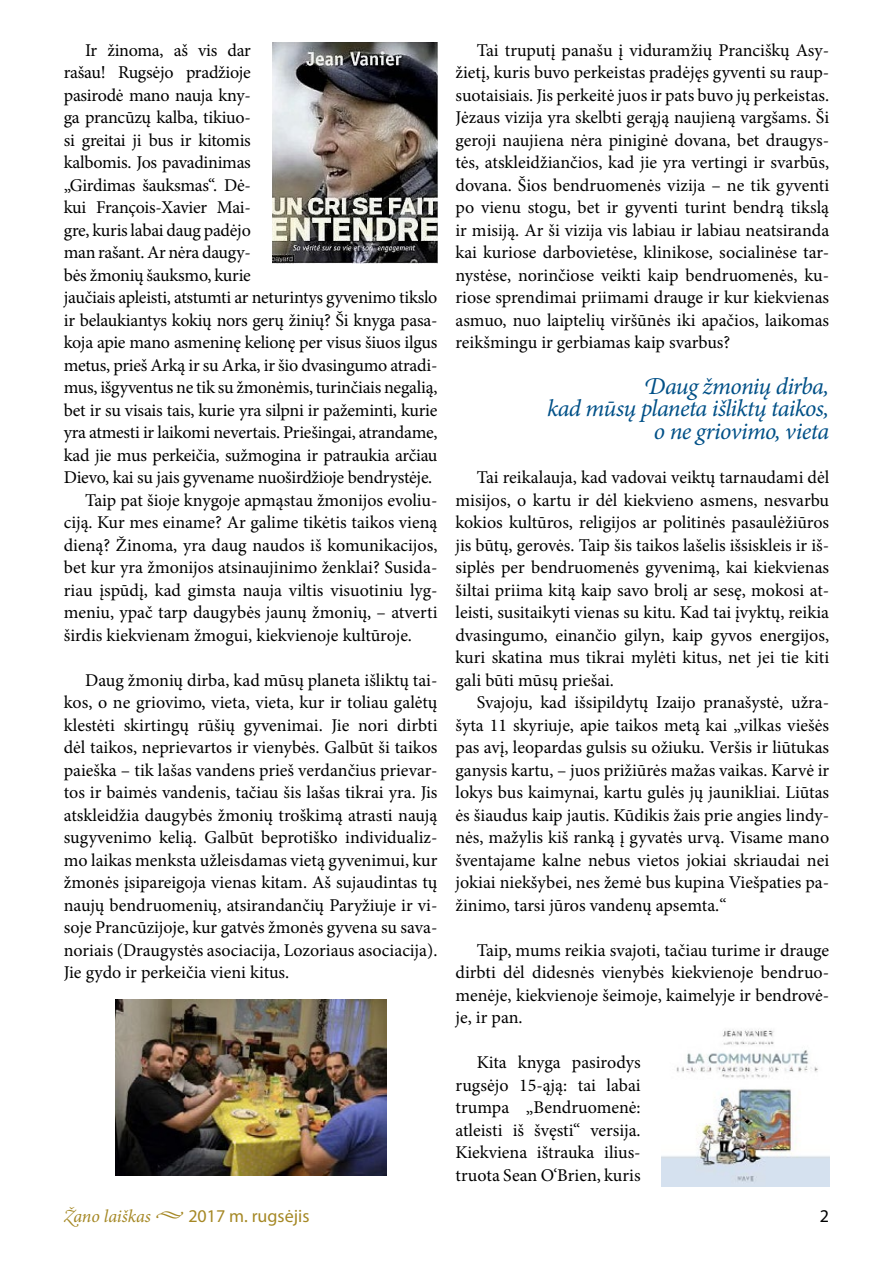
<style>
.page{position:relative;width:893px;height:1263px;background:#fff}
.page>*{position:absolute;margin:0;border:0;box-sizing:border-box;transform-origin:0 0}
.t1{font:italic 24px/22.5px "Minion Pro";letter-spacing:-.025em;color:#005087;text-align:right}
.t2{font:18px/22.5px "Minion Pro";letter-spacing:-.01em;color:#000;text-align:justify}
.t3{font:18px "Myriad Pro";color:#a58825}
.t4{font:18px "Myriad Pro";color:#000}
.s1{font-family:"Adobe Garamond Pro";font-style:italic}
.s2{font-family:"Minion Pro";font-style:italic}
</style>
<div class="page">
<img style="left:272px;top:43px;width:165px;height:221px">
<img style="left:115px;top:999px;width:271px;height:176px">
<img style="left:662px;top:1029px;width:167px;height:157px">
<p class="t2" style="left:85px;top:39px;width:167px">Ir žinoma, aš vis dar</p>
<p class="t2" style="left:64px;top:61px;width:189px">rašau! Rugsėjo pradžioje</p>
<p class="t2" style="left:64px;top:84px;width:189px">pasirodė mano nauja kny-</p>
<p class="t2" style="left:64px;top:106px;width:189px">ga prancūzų kalba, tikiuo-</p>
<p class="t2" style="left:64px;top:129px;width:189px">si greitai ji bus ir kitomis</p>
<p class="t2" style="left:64px;top:151px;width:189px">kalbomis. Jos pavadinimas</p>
<p class="t2" style="left:64px;top:174px;width:189px">„Girdimas šauksmas“. Dė-</p>
<p class="t2" style="left:64px;top:196px;width:189px">kui François-Xavier Mai-</p>
<p class="t2" style="left:64px;top:219px;width:189px">gre, kuris labai daug padėjo</p>
<p class="t2" style="left:64px;top:241px;width:189px">man rašant. Ar nėra daugy-</p>
<p class="t2" style="left:64px;top:264px;width:189px">bės žmonių šauksmo, kurie</p>
<p class="t2" style="left:64px;top:286px;width:375px">jaučiais apleisti, atstumti ar neturintys gyvenimo tikslo</p>
<p class="t2" style="left:64px;top:309px;width:375px">ir belaukiantys kokių nors gerų žinių? Ši knyga pasa-</p>
<p class="t2" style="left:64px;top:331px;width:375px">koja apie mano asmeninę kelionę per visus šiuos ilgus</p>
<p class="t2" style="left:64px;top:354px;width:375px">metus, prieš Arką ir su Arka, ir šio dvasingumo atradi-</p>
<p class="t2" style="left:64px;top:376px;width:375px">mus, išgyventus ne tik su žmonėmis, turinčiais negalią,</p>
<p class="t2" style="left:64px;top:399px;width:375px">bet ir su visais tais, kurie yra silpni ir pažeminti, kurie</p>
<p class="t2" style="left:64px;top:421px;width:375px">yra atmesti ir laikomi nevertais. Priešingai, atrandame,</p>
<p class="t2" style="left:64px;top:444px;width:375px">kad jie mus perkeičia, sužmogina ir patraukia arčiau</p>
<p class="t2" style="left:64px;top:466px;width:370px">Dievo, kai su jais gyvename nuoširdžioje bendrystėje.</p>
<p class="t2" style="left:85px;top:489px;width:354px">Taip pat šioje knygoje apmąstau žmonijos evoliu-</p>
<p class="t2" style="left:64px;top:511px;width:375px">ciją. Kur mes einame? Ar galime tikėtis taikos vieną</p>
<p class="t2" style="left:64px;top:534px;width:375px">dieną? Žinoma, yra daug naudos iš komunikacijos,</p>
<p class="t2" style="left:64px;top:556px;width:375px">bet kur yra žmonijos atsinaujinimo ženklai? Susida-</p>
<p class="t2" style="left:64px;top:579px;width:375px">riau įspūdį, kad gimsta nauja viltis visuotiniu lyg-</p>
<p class="t2" style="left:64px;top:601px;width:375px">meniu, ypač tarp daugybės jaunų žmonių, – atverti</p>
<p class="t2" style="left:64px;top:624px;width:350px">širdis kiekvienam žmogui, kiekvienoje kultūroje.</p>
<p class="t2" style="left:64px;top:669px;width:375px;text-indent:21px">Daug žmonių dirba, kad mūsų planeta išliktų tai&shy;kos, o ne griovimo, vieta, vieta, kur ir toliau galėtų klestėti skirtingų rūšių gyvenimai. Jie nori dirbti dėl taikos, neprievartos ir vienybės. Galbūt ši taikos paieška – tik lašas vandens prieš verdančius prievar&shy;tos ir baimės vandenis, tačiau šis lašas tikrai yra. Jis atskleidžia daugybės žmonių troškimą atrasti naują sugyvenimo kelią. Galbūt beprotiško individualiz&shy;mo laikas menksta užleisdamas vietą gyvenimui, kur žmonės įsipareigoja vienas kitam. Aš sujaudintas tų naujų bendruomenių, atsirandančių Paryžiuje ir vi&shy;soje Prancūzijoje, kur gatvės žmonės gyvena su sava&shy;noriais (Draugystės asociacija, Lozoriaus asociacija).<br>Jie gydo ir perkeičia vieni kitus.</p>
<p class="t2" style="left:455px;top:39px;width:375px;text-indent:21px">Tai truputį panašu į viduramžių Pranciškų Asy&shy;žietį, kuris buvo perkeistas pradėjęs gyventi su raup&shy;suotaisiais. Jis perkeitė juos ir pats buvo jų perkeistas.<br>Jėzaus vizija yra skelbti gerąją naujieną vargšams. Ši geroji naujiena nėra piniginė dovana, bet draugys&shy;tės, atskleidžiančios, kad jie yra vertingi ir svarbūs, dovana. Šios bendruomenės vizija – ne tik gyventi po vienu stogu, bet ir gyventi turint bendrą tikslą ir misiją. Ar ši vizija vis labiau ir labiau neatsiranda kai kuriose darbovietėse, klinikose, socialinėse tar&shy;nystėse, norinčiose veikti kaip bendruomenės, ku&shy;riose sprendimai priimami drauge ir kur kiekvienas asmuo, nuo laiptelių viršūnės iki apačios, laikomas reikšmingu ir gerbiamas kaip svarbus?</p>
<h1 class="t1" style="left:547px;top:375px;width:284px">Daug žmonių dirba,<br>kad mūsų planeta išliktų taikos, o ne griovimo, vieta</h1>
<p class="t2" style="left:455px;top:466px;width:375px;text-indent:21px">Tai reikalauja, kad vadovai veiktų tarnaudami dėl misijos, o kartu ir dėl kiekvieno asmens, nesvarbu kokios kultūros, religijos ar politinės pasaulėžiūros jis būtų, gerovės. Taip šis taikos lašelis išsiskleis ir iš&shy;siplės per bendruomenės gyvenimą, kai kiekvienas šiltai priima kitą kaip savo brolį ar sesę, mokosi at&shy;leisti, susitaikyti vienas su kitu. Kad tai įvyktų, reikia dvasingumo, einančio gilyn, kaip gyvos energijos, kuri skatina mus tikrai mylėti kitus, net jei tie kiti gali būti mūsų priešai.</p>
<p class="t2" style="left:455px;top:691px;width:375px;text-indent:21px">Svajoju, kad išsipildytų Izaijo pranašystė, užra&shy;šyta 11 skyriuje, apie taikos metą kai „vilkas viešės pas avį, leopardas gulsis su ožiuku. Veršis ir liūtukas ganysis kartu, – juos prižiūrės mažas vaikas. Karvė ir lokys bus kaimynai, kartu gulės jų jaunikliai. Liūtas ės šiaudus kaip jautis. Kūdikis žais prie angies lindy&shy;nės, mažylis kiš ranką į gyvatės urvą. Visame mano šventajame kalne nebus vietos jokiai skriaudai nei jokiai niekšybei, nes žemė bus kupina Viešpaties pa&shy;žinimo, tarsi jūros vandenų apsemta.“</p>
<p class="t2" style="left:455px;top:939px;width:375px;text-indent:21px">Taip, mums reikia svajoti, tačiau turime ir drauge dirbti dėl didesnės vienybės kiekvienoje bendruo&shy;menėje, kiekvienoje šeimoje, kaimelyje ir bendrovė&shy;je, ir pan.</p>
<p class="t2" style="left:455px;top:1051px;width:187px;text-indent:21px">Kita knyga pasirodys rugsėjo 15-ąją: tai labai trumpa „Bendruomenė: atleisti iš švęsti“ versija.<br>Kiekviena ištrauka ilius&shy;truota Sean O‘Brien, kuris</p>
<p class="t3" style="left:64px;top:1205px;width:247px"><span class="s1">Ž</span><span class="s2">ano laiškas </span><sup>•</sup> 2017 m. rugsėjis</p>
<p class="t4" style="left:820px;top:1205px;width:11px">2</p>
</div>
